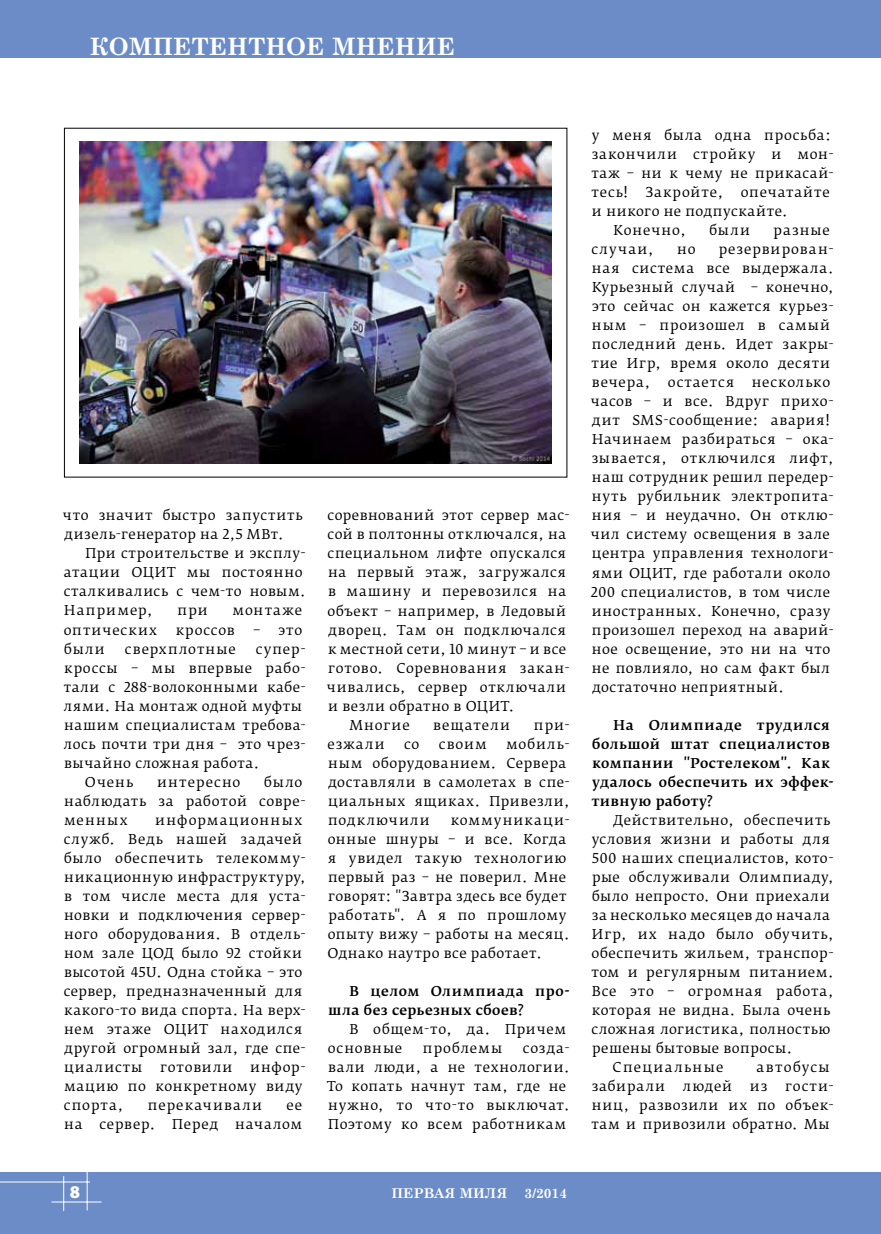
<style>
.page{position:relative;width:881px;height:1234px;background:#fff}
.page>*{position:absolute;margin:0;border:0;box-sizing:border-box;transform-origin:0 0}
.t1{font:700 24px "Century Schoolbook";color:#fff}
.t2{font:900 18px "Myriad Pro";color:#fff}
.t3{font:13.5px/19px "Fedra Serif B Pro";letter-spacing:.045em;color:#000}
.t4{font:500 13.5px/19px "Fedra Serif B Pro";letter-spacing:.035em;color:#000}
.t5{font:13.5px "Fedra Serif B Pro";letter-spacing:.075em;color:#000}
.t6{font:13.5px "Fedra Serif B Pro";letter-spacing:.065em;color:#000}
.t7{font:13.5px "Fedra Serif B Pro";letter-spacing:.07em;color:#000}
.t8{font:13.5px "Fedra Serif B Pro";letter-spacing:.095em;color:#000}
.t9{font:700 13.5px "Century Schoolbook";color:#fff}
</style>
<div class="page">
<div style="left:0;top:1172px;width:880px;height:61px;background:#6c8cc8"></div>
<hr style="left:51px;top:1201px;width:50px;height:1px;background:#fff">
<hr style="left:87px;top:1171px;width:1px;height:39px;background:#fff">
<hr style="left:63px;top:1175px;width:1px;height:35px;background:#fff">
<hr style="left:0;top:1181px;width:90px;height:1px;background:#fff">
<div style="left:0;top:0;width:880px;height:57px;background:#6c8cc8"></div>
<svg style="left:88px;top:57px;width:368px;height:71px"></svg>
<img style="left:79px;top:141px;width:472px;height:322px">
<h1 class="t1" style="left:89px;top:28px;width:367px">КОМПЕТЕНТНОЕ МНЕНИЕ</h1>
<p class="t3" style="left:63px;top:506px;width:241px">что значит быстро запустить дизель-генератор на 2,5 МВт.</p>
<p class="t3" style="left:64px;top:544px;width:243px;text-indent:22px">При строительстве и эксплу&shy;атации ОЦИТ мы постоянно сталкивались с чем-то новым.<br>Например,</p>
<p class="t3" style="left:177px;top:601px;width:32px">при</p>
<p class="t5" style="left:232px;top:602px;width:71px">монтаже</p>
<p class="t7" style="left:64px;top:621px;width:95px">оптических</p>
<p class="t6" style="left:176px;top:621px;width:61px">кроссов</p>
<p class="t3" style="left:253px;top:620px;width:51px">– это</p>
<p class="t3" style="left:64px;top:639px;width:42px">были</p>
<p class="t7" style="left:125px;top:640px;width:112px">сверхплотные</p>
<p class="t3" style="left:256px;top:639px;width:51px">супер-</p>
<p class="t3" style="left:64px;top:658px;width:243px">кроссы – мы впервые рабо-</p>
<p class="t3" style="left:64px;top:677px;width:243px">тали с 288-волоконными кабе-</p>
<p class="t3" style="left:64px;top:696px;width:240px">лями. На монтаж одной муфты</p>
<p class="t3" style="left:64px;top:715px;width:243px">нашим специалистам требова-</p>
<p class="t3" style="left:64px;top:734px;width:243px">лось почти три дня – это чрез-</p>
<p class="t3" style="left:64px;top:753px;width:196px">вычайно сложная работа.</p>
<p class="t3" style="left:85px;top:772px;width:50px">Очень</p>
<p class="t5" style="left:157px;top:773px;width:85px">интересно</p>
<p class="t3" style="left:64px;top:772px;width:243px;text-indent:200px">было наблюдать за работой совре&shy;менных</p>
<p class="t3" style="left:64px;top:810px;width:243px;text-indent:91px">информационных служб. Ведь нашей задачей было обеспечить телекомму&shy;никационную инфраструктуру, в том числе места для уста&shy;новки и подключения сервер&shy;ного оборудования. В отдель&shy;ном зале ЦОД было 92 стойки высотой 45U. Одна стойка – это сервер, предназначенный для какого-то вида спорта. На верх&shy;нем этаже ОЦИТ находился другой огромный зал, где спе&shy;циалисты</p>
<p class="t3" style="left:64px;top:1057px;width:243px;text-indent:186px">инфор&shy;мацию по конкретному виду спорта,</p>
<p class="t6" style="left:160px;top:1058px;width:74px">готовили</p>
<p class="t3" style="left:64px;top:1095px;width:239px;text-align:right">ее<br>на сервер. Перед началом</p>
<p class="t5" style="left:148px;top:1096px;width:116px">перекачивали</p>
<p class="t3" style="left:327px;top:506px;width:243px">соревнований этот сервер мас-</p>
<p class="t3" style="left:327px;top:525px;width:240px">сой в полтонны отключался, на</p>
<p class="t3" style="left:327px;top:544px;width:240px">специальном лифте опускался</p>
<p class="t3" style="left:328px;top:563px;width:239px">на первый этаж, загружался</p>
<p class="t3" style="left:328px;top:582px;width:240px">в машину и перевозился на</p>
<p class="t3" style="left:327px;top:601px;width:240px">объект – например, в Ледовый</p>
<p class="t3" style="left:328px;top:620px;width:239px">дворец. Там он подключался</p>
<p class="t3" style="left:328px;top:639px;width:239px">к местной сети, 10 минут – и все</p>
<p class="t3" style="left:328px;top:658px;width:243px">готово. Соревнования закан-</p>
<p class="t3" style="left:326px;top:677px;width:241px">чивались, сервер отключали</p>
<p class="t3" style="left:328px;top:696px;width:188px">и везли обратно в ОЦИТ.</p>
<p class="t3" style="left:349px;top:715px;width:62px">Многие</p>
<p class="t5" style="left:433px;top:716px;width:78px">вещатели</p>
<p class="t3" style="left:533px;top:715px;width:37px">при-</p>
<p class="t3" style="left:327px;top:734px;width:59px">езжали</p>
<p class="t3" style="left:404px;top:734px;width:17px">со</p>
<p class="t3" style="left:438px;top:734px;width:49px">своим</p>
<p class="t3" style="left:328px;top:734px;width:243px;text-indent:178px">мобиль&shy;ным оборудованием. Сервера доставляли в самолетах в спе&shy;циальных ящиках. Привезли, подключили</p>
<p class="t3" style="left:327px;top:810px;width:244px;text-indent:123px">коммуникаци&shy;онные шнуры – и все. Когда я увидел такую технологию первый раз – не поверил. Мне говорят: "Завтра здесь все будет работать". А я по прошлому опыту вижу – работы на месяц.<br>Однако наутро все работает.</p>
<p class="t4" style="left:328px;top:981px;width:243px;text-indent:21px">В целом Олимпиада про&shy;шла без серьезных сбоев?</p>
<p class="t3" style="left:327px;top:1019px;width:240px;text-indent:22px">В общем-то, да. Причем основные</p>
<p class="t5" style="left:422px;top:1039px;width:81px">проблемы</p>
<p class="t3" style="left:327px;top:1038px;width:244px;text-indent:196px">созда&shy;вали люди, а не технологии.<br>То копать начнут там, где не нужно, то что-то выключат.<br>Поэтому ко всем работникам</p>
<h2 class="t2" style="left:70px;top:1181px;width:12px">8</h2>
<p class="t9" style="left:391px;top:1181px;width:117px">ПЕРВАЯ МИЛЯ</p>
<p class="t9" style="left:524px;top:1181px;width:44px">3/2014</p>
<p class="t3" style="left:591px;top:125px;width:243px">у меня была одна просьба: закончили стройку и мон&shy;таж – ни к чему не прикасай&shy;тесь!</p>
<p class="t6" style="left:645px;top:184px;width:79px">Закройте,</p>
<p class="t3" style="left:740px;top:182px;width:91px">опечатайте</p>
<p class="t3" style="left:591px;top:201px;width:197px">и никого не подпускайте.</p>
<p class="t3" style="left:613px;top:220px;width:74px">Конечно,</p>
<p class="t3" style="left:709px;top:220px;width:42px">были</p>
<p class="t3" style="left:773px;top:220px;width:58px">разные</p>
<p class="t3" style="left:591px;top:239px;width:64px">случаи,</p>
<p class="t3" style="left:676px;top:239px;width:20px">но</p>
<p class="t3" style="left:591px;top:239px;width:243px;text-indent:127px">резервирован&shy;ная система все выдержала.<br>Курьезный случай – конечно, это сейчас он кажется курьез&shy;ным – произошел в самый последний день. Идет закры&shy;тие Игр, время около десяти вечера,</p>
<p class="t3" style="left:590px;top:373px;width:244px;text-indent:161px">несколько часов – и все. Вдруг прихо&shy;дит SMS-сообщение: авария!<br>Начинаем разбираться – ока&shy;зывается, отключился лифт, наш сотрудник решил передер&shy;нуть рубильник электропита&shy;ния – и неудачно. Он отклю&shy;чил систему освещения в зале центра управления технологи&shy;ями ОЦИТ, где работали около<br>200 специалистов, в том числе иностранных. Конечно, сразу произошел переход на аварий&shy;ное освещение, это ни на что не повлияло, но сам факт был достаточно неприятный.</p>
<p class="t4" style="left:591px;top:715px;width:243px;text-indent:22px">На Олимпиаде трудился большой штат специалистов компании "Ростелеком". Как удалось обеспечить их эффек&shy;тивную работу?</p>
<p class="t3" style="left:613px;top:810px;width:219px">Действительно, обеспечить</p>
<p class="t3" style="left:591px;top:829px;width:239px">условия жизни и работы для</p>
<p class="t3" style="left:591px;top:848px;width:243px">500 наших специалистов, кото-</p>
<p class="t3" style="left:592px;top:867px;width:243px">рые обслуживали Олимпиаду,</p>
<p class="t3" style="left:591px;top:886px;width:239px">было непросто. Они приехали</p>
<p class="t3" style="left:591px;top:905px;width:240px">за несколько месяцев до начала</p>
<p class="t3" style="left:591px;top:924px;width:243px">Игр, их надо было обучить,</p>
<p class="t3" style="left:591px;top:943px;width:243px">обеспечить жильем, транспор-</p>
<p class="t3" style="left:591px;top:962px;width:243px">том и регулярным питанием.</p>
<p class="t3" style="left:591px;top:981px;width:243px">Все это – огромная работа,</p>
<p class="t3" style="left:591px;top:1000px;width:240px">которая не видна. Была очень</p>
<p class="t3" style="left:591px;top:1019px;width:240px">сложная логистика, полностью</p>
<p class="t3" style="left:592px;top:1038px;width:202px">решены бытовые вопросы.</p>
<p class="t8" style="left:612px;top:1058px;width:112px">Специальные</p>
<p class="t8" style="left:756px;top:1058px;width:75px">автобусы</p>
<p class="t6" style="left:591px;top:1077px;width:75px">забирали</p>
<p class="t3" style="left:682px;top:1076px;width:51px">людей</p>
<p class="t3" style="left:749px;top:1076px;width:19px">из</p>
<p class="t7" style="left:667px;top:374px;width:68px">остается</p>
<p class="t3" style="left:591px;top:1076px;width:243px;text-align:justify;text-indent:193px">гости&shy;ниц, развозили их по объек&shy;там и привозили обратно. Мы</p>
</div>
